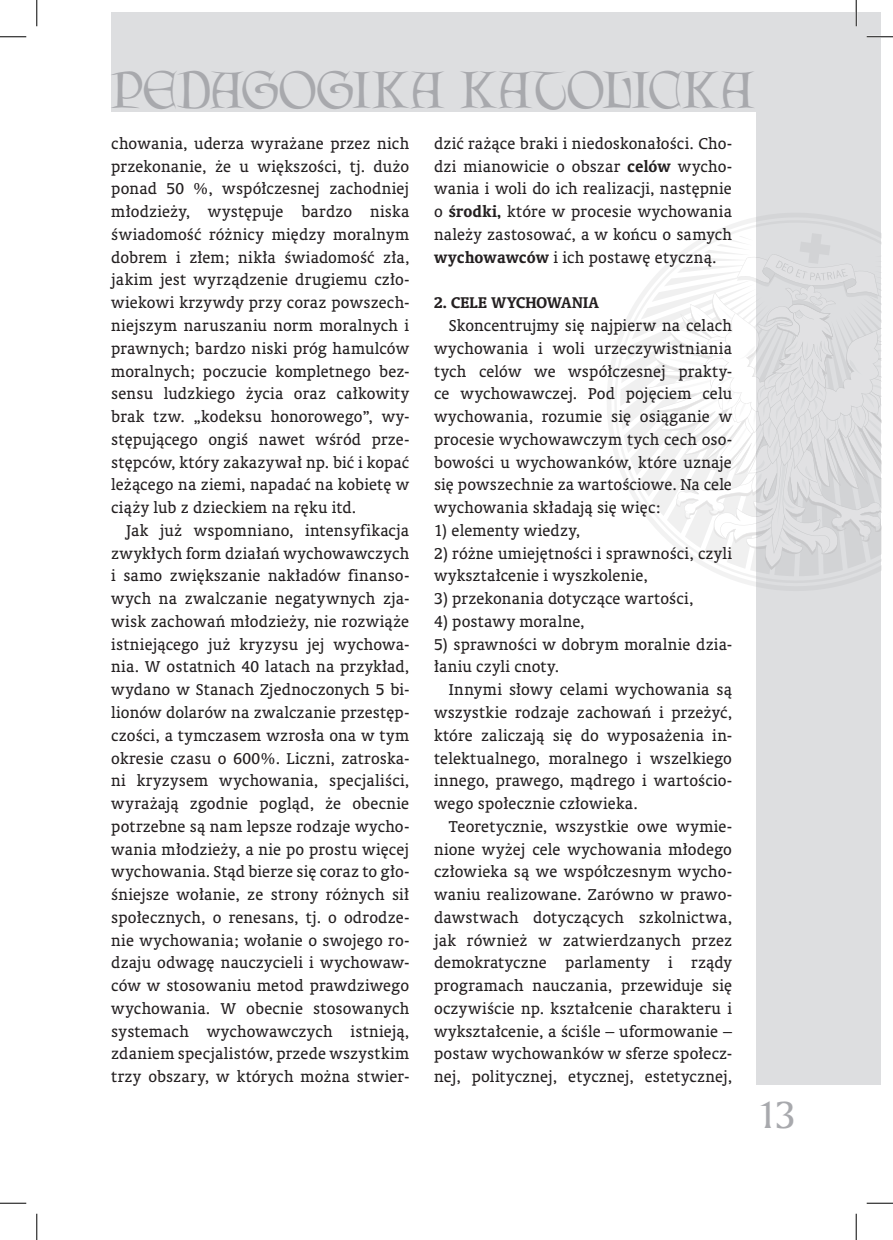
<style>
.page{position:relative;width:893px;height:1240px;background:#fff}
.page>*{position:absolute;margin:0;border:0;box-sizing:border-box;transform-origin:0 0}
.t1{font:46.55px "Lettergical PL";letter-spacing:-.005em;color:#a8a9ad}
.t2{font:36.75px "Amerigo PL";color:#a8a9ad}
.art-TEKST{font:15.75px/22.8px "Oranda PL";letter-spacing:.01em;color:#231f20;text-align:justify}
.art-TEKS-bez_wcięcia{font:15.75px/22.8px "Oranda PL";letter-spacing:.01em;color:#231f20}
.art-podtytuł{font:700 15.75px "Oranda PL";letter-spacing:.02em;color:#231f20}
.s1{font-weight:700}
</style>
<div class="page">
<div style="left:756px;top:12px;width:124px;height:1071px;background:#dddee0"></div>
<div style="left:111px;top:12px;width:769px;height:99px;background:#dddee0"></div>
<svg style="left:607px;top:217px;width:149px;height:369px"></svg>
<svg style="left:620px;top:233px;width:261px;height:343px"></svg>
<hr style="left:866px;top:36px;width:26px;height:2px;background:#fff">
<hr style="left:854px;top:0;width:2px;height:26px;background:#fff">
<svg style="left:0;top:36px;width:26px;height:1px"></svg>
<svg style="left:866px;top:36px;width:26px;height:1px"></svg>
<svg style="left:0;top:1202px;width:26px;height:1px"></svg>
<svg style="left:866px;top:1202px;width:26px;height:1px"></svg>
<svg style="left:36px;top:0;width:1px;height:26px"></svg>
<svg style="left:36px;top:1213px;width:1px;height:26px"></svg>
<svg style="left:855px;top:0;width:1px;height:26px"></svg>
<svg style="left:855px;top:1213px;width:1px;height:26px"></svg>
<h1 class="t1" style="left:111px;top:61px;width:644px">PEDAGOGIKA KATOLICKA</h1>
<p class="art-TEKST" style="left:111px;top:132px;width:299px">chowania, uderza wyrażane przez nich przekonanie, że u większości, tj. dużo ponad 50 %, współczesnej zachodniej młodzieży, występuje bardzo niska świadomość różnicy między moralnym dobrem i złem; nikła świadomość zła, jakim jest wyrządzenie drugiemu czło&shy;wiekowi krzywdy przy coraz powszech&shy;niejszym naruszaniu norm moralnych i prawnych; bardzo niski próg hamulców moralnych; poczucie kompletnego bez&shy;sensu ludzkiego życia oraz całkowity brak tzw. „kodeksu honorowego”, wy&shy;stępującego ongiś nawet wśród prze&shy;stępców, który zakazywał np. bić i kopać leżącego na ziemi, napadać na kobietę w ciąży lub z dzieckiem na ręku itd.</p>
<p class="art-TEKST" style="left:111px;top:518px;width:299px;text-indent:15px">Jak już wspomniano, intensyfikacja zwykłych form działań wychowawczych i samo zwiększanie nakładów finanso&shy;wych na zwalczanie negatywnych zja&shy;wisk zachowań młodzieży, nie rozwiąże istniejącego już kryzysu jej wychowa&shy;nia. W ostatnich 40 latach na przykład, wydano w Stanach Zjednoczonych 5 bi&shy;lionów dolarów na zwalczanie przestęp&shy;czości, a tymczasem wzrosła ona w tym okresie czasu o 600%. Liczni, zatroska&shy;ni kryzysem wychowania, specjaliści, wyrażają zgodnie pogląd, że obecnie potrzebne są nam lepsze rodzaje wycho&shy;wania młodzieży, a nie po prostu więcej wychowania. Stąd bierze się coraz to gło&shy;śniejsze wołanie, ze strony różnych sił społecznych, o renesans, tj. o odrodze&shy;nie wychowania; wołanie o swojego ro&shy;dzaju odwagę nauczycieli i wychowaw&shy;ców w stosowaniu metod prawdziwego wychowania. W obecnie stosowanych systemach wychowawczych istnieją, zdaniem specjalistów, przede wszystkim trzy obszary, w których można stwier-</p>
<p class="art-TEKST" style="left:434px;top:132px;width:299px">dzić rażące braki i niedoskonałości. Cho&shy;dzi mianowicie o obszar <span class="s1">celów</span> wycho&shy;wania i woli do ich realizacji, następnie o <span class="s1">środki,</span> które w procesie wychowania należy zastosować, a w końcu o samych <span class="s1">wychowawców</span> i ich postawę etyczną.</p>
<p class="art-podtytuł" style="left:434px;top:292px;width:166px">2. Cele wychowania</p>
<p class="art-TEKST" style="left:434px;top:314px;width:299px;text-indent:15px">Skoncentrujmy się najpierw na celach wychowania i woli urzeczywistniania tych celów we współczesnej prakty&shy;ce wychowawczej. Pod pojęciem celu wychowania, rozumie się osiąganie w procesie wychowawczym tych cech oso&shy;bowości u wychowanków, które uznaje się powszechnie za wartościowe. Na cele wychowania składają się więc:</p>
<p class="art-TEKS-bez_wcięcia" style="left:434px;top:518px;width:147px">1) elementy wiedzy,</p>
<p class="art-TEKS-bez_wcięcia" style="left:434px;top:541px;width:299px">2) różne umiejętności i sprawności, czyli wykształcenie i wyszkolenie,</p>
<p class="art-TEKS-bez_wcięcia" style="left:434px;top:587px;width:260px">3) przekonania dotyczące wartości,</p>
<p class="art-TEKS-bez_wcięcia" style="left:434px;top:609px;width:152px">4) postawy moralne,</p>
<p class="art-TEKS-bez_wcięcia" style="left:434px;top:632px;width:299px">5) sprawności w dobrym moralnie dzia&shy;łaniu czyli cnoty.</p>
<p class="art-TEKST" style="left:434px;top:678px;width:299px;text-indent:15px">Innymi słowy celami wychowania są wszystkie rodzaje zachowań i przeżyć, które zaliczają się do wyposażenia in&shy;telektualnego, moralnego i wszelkiego innego, prawego, mądrego i wartościo&shy;wego społecznie człowieka.</p>
<p class="art-TEKST" style="left:434px;top:814px;width:299px;text-indent:15px">Teoretycznie, wszystkie owe wymie&shy;nione wyżej cele wychowania młodego człowieka są we współczesnym wycho&shy;waniu realizowane. Zarówno w prawo&shy;dawstwach dotyczących szkolnictwa, jak również w zatwierdzanych przez demokratyczne parlamenty i rządy programach nauczania, przewiduje się oczywiście np. kształcenie charakteru i wykształcenie, a ściśle – uformowanie – postaw wychowanków w sferze społecz&shy;nej, politycznej, etycznej, estetycznej,</p>
<h2 class="t2" style="left:756px;top:1089px;width:40px">13</h2>
</div>
